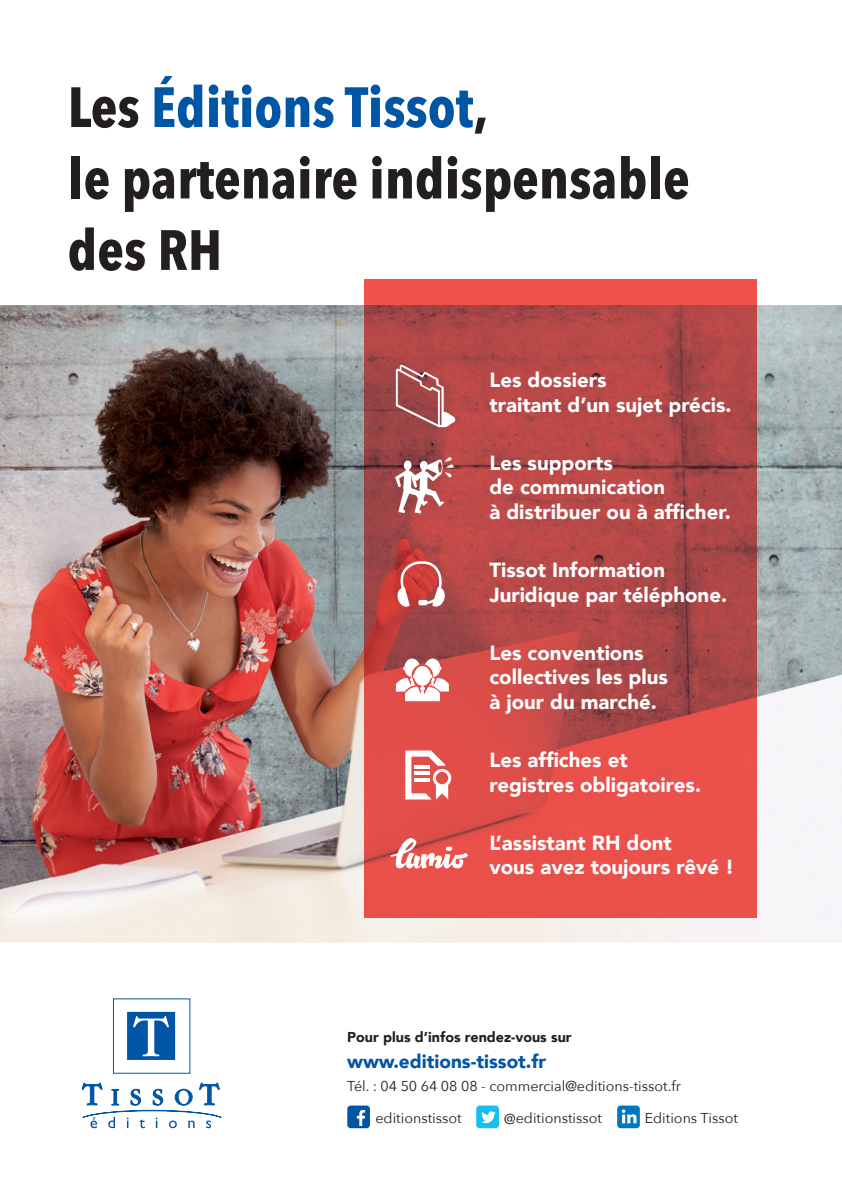
<style>
.page{position:relative;width:842px;height:1191px;background:#fff}
.page>*{position:absolute;margin:0;border:0;box-sizing:border-box;transform-origin:0 0}
.t1{font:700 56px/71.4px "Avenir Next Condensed";color:#231f20}
.t2{font:900 20.4px/24.4px "Avenir";color:#fff}
.t3{font:900 19px "Avenir";color:#0155a5}
.t4{font:14.2px "Avenir Next";color:#231f20}
.t5{font:900 14.2px "Avenir";color:#231f20}
.s1{color:#0155a5}
</style>
<div class="page">
<img style="left:0;top:305px;width:842px;height:637px">
<svg style="left:82px;top:1083px;width:140px;height:45px"></svg>
<svg style="left:127px;top:1012px;width:48px;height:48px"></svg>
<div style="left:347px;top:1105px;width:23px;height:23px;background:#0155a5;border-radius:3px"></div>
<svg style="left:357px;top:1110px;width:8px;height:16px"></svg>
<div style="left:476px;top:1105px;width:23px;height:23px;background:#15c0f1;border-radius:3px"></div>
<svg style="left:481px;top:1111px;width:15px;height:12px"></svg>
<div style="left:364px;top:280px;width:393px;height:25px;background:#f0524b"></div>
<img style="left:364px;top:305px;width:393px;height:612px">
<svg style="left:396px;top:365px;width:59px;height:62px"></svg>
<svg style="left:395px;top:455px;width:60px;height:58px"></svg>
<svg style="left:397px;top:561px;width:48px;height:45px"></svg>
<svg style="left:396px;top:658px;width:53px;height:43px"></svg>
<svg style="left:405px;top:750px;width:46px;height:49px"></svg>
<hr style="left:414px;top:766px;width:16px;height:3px;background:#fff">
<hr style="left:414px;top:772px;width:16px;height:3px;background:#fff">
<hr style="left:414px;top:778px;width:16px;height:3px;background:#fff">
<svg style="left:391px;top:838px;width:77px;height:31px"></svg>
<div style="left:617px;top:1105px;width:23px;height:23px;background:#0078bf;border-radius:3px"></div>
<svg style="left:622px;top:1109px;width:14px;height:14px"></svg>
<h1 class="t1" style="left:68px;top:71px;width:623px">Les <span class="s1">Éditions Tissot</span>,<br>le partenaire indispensable des RH</h1>
<p class="t2" style="left:489px;top:367px;width:244px">Les dossiers<br>traitant d’un sujet précis.</p>
<p class="t2" style="left:489px;top:450px;width:243px">Les supports<br>de communication<br>à distribuer ou à afficher.</p>
<p class="t2" style="left:489px;top:557px;width:239px">Tissot Information<br>Juridique par téléphone.</p>
<p class="t2" style="left:489px;top:640px;width:180px">Les conventions collectives les plus à jour du marché.</p>
<p class="t2" style="left:489px;top:747px;width:213px">Les affiches et registres obligatoires.</p>
<p class="t2" style="left:489px;top:830px;width:246px">L’assistant RH dont<br>vous avez toujours rêvé !</p>
<p class="t5" style="left:347px;top:1025px;width:226px">Pour plus d’infos rendez-vous sur</p>
<p class="t3" style="left:347px;top:1044px;width:201px">www.editions-tissot.fr</p>
<p class="t4" style="left:347px;top:1074px;width:335px">Tél. : 04 50 64 08 08 - commercial@editions-tissot.fr</p>
<p class="t4" style="left:375px;top:1105px;width:88px">editionstissot</p>
<p class="t4" style="left:504px;top:1105px;width:99px">@editionstissot</p>
<p class="t4" style="left:645px;top:1105px;width:95px">Editions Tissot</p>
</div>
